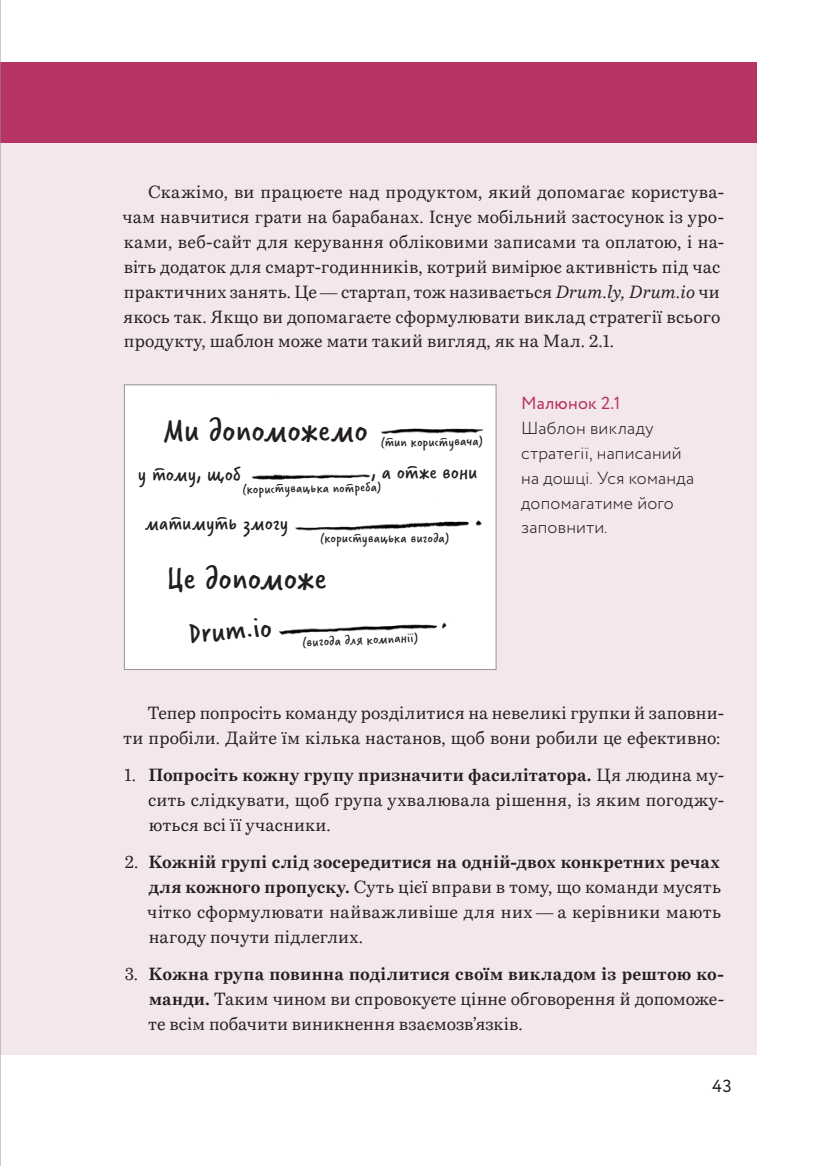
<style>
.page{position:relative;width:819px;height:1166px;background:#fff}
.page>*{position:absolute;margin:0;border:0;box-sizing:border-box;transform-origin:0 0}
.Image{font:35px "Verveine";letter-spacing:.01em;color:#231f20}
.Image-2{font:31.5px "Verveine";color:#231f20}
.Image-3{font:21px "Verveine";letter-spacing:.02em;color:#231f20}
.Main{font:17.5px/24.8px "Bressay";letter-spacing:.015em;color:#231f20;text-align:justify}
.Image-4{font:300 17.5px/24.8px "Circe";letter-spacing:.015em;color:#231f20}
.t1{font:17.5px "Circe";color:#231f20}
.Image-5{font:14px "Verveine";letter-spacing:.03em;color:#231f20}
.s1{font-style:italic}
.s2{font-weight:400;color:#b63365}
.s3{font-weight:700}
</style>
<div class="page">
<div style="left:0;top:130px;width:756px;height:924px;background:#f4e7ea"></div>
<div style="left:0;top:62px;width:756px;height:81px;background:#b63365"></div>
<div style="left:124px;top:385px;width:372px;height:284px;background:#fff"></div>
<img style="left:251px;top:428px;width:232px;height:207px">
<div style="left:124px;top:384px;width:372px;height:286px;border:1px solid #939598"></div>
<hr style="left:0;top:0;width:1px;height:1166px;background:#939598">
<p class="Main" style="left:122px;top:180px;width:603px;text-align:left;text-indent:26px">Скажімо, ви працюєте над продуктом, який допомагає користува&shy;чам навчитися грати на барабанах. Існує мобільний застосунок із уро&shy;ками, веб-сайт для керування обліковими записами та оплатою, і на&shy;віть додаток для смарт-годинників, котрий вимірює активність під час практичних занять. Це — стартап, тож називається <span class="s1">Drum.ly, Drum.io</span> чи якось так. Якщо ви допомагаєте сформулювати виклад стратегії всього продукту, шаблон може мати такий вигляд, як на Мал. 2.1.</p>
<p class="Image" style="left:164px;top:406px;width:205px">Ми допоможемо</p>
<p class="Image-5" style="left:380px;top:433px;width:104px;rotate:-1deg">(тип користувача)</p>
<p class="Image-3" style="left:371px;top:457px;width:108px">, а отже вони</p>
<p class="Image-3" style="left:138px;top:460px;width:104px">у тому, щоб</p>
<p class="Image-5" style="left:242px;top:479px;width:140px;rotate:-1deg">(користувацька потреба)</p>
<p class="Image-3" style="left:145px;top:508px;width:145px">матимуть змогу</p>
<p class="Image-5" style="left:320px;top:528px;width:131px">(користувацька вигода)</p>
<p class="Image" style="left:167px;top:554px;width:161px">Це допоможе</p>
<p class="Image-2" style="left:187px;top:612px;width:84px;rotate:-5deg">Drum.io</p>
<p class="Image-5" style="left:302px;top:632px;width:117px;rotate:-2deg">(вигода для компанії)</p>
<p class="Image-4" style="left:521px;top:391px;width:174px"><span class="s2">Малюнок 2.1<br></span>Шаблон викладу стратегії, написаний на дошці. Уся команда допомагатиме його заповнити.</p>
<p class="Main" style="left:124px;top:701px;width:602px;text-align:right">Тепер попросіть команду розділитися на невеликі групки й заповни&shy;ти пробіли. Дайте їм кілька настанов, щоб вони робили це ефективно:</p>
<p class="Main" style="left:148px;top:763px;width:577px;text-indent:-24px">1. <span class="s3">Попросіть кожну групу призначити фасилітатора.</span> Ця людина му&shy;сить слідкувати, щоб група ухвалювала рішення, із яким погоджу&shy;ються всі її учасники.</p>
<p class="Main" style="left:147px;top:849px;width:575px;text-indent:-22px">2. <span class="s3">Кожній групі слід зосередитися на одній-двох конкретних речах для кожного пропуску.</span> Суть цієї вправи в тому, що команди мусять чітко сформулювати найважливіше для них — а керівники мають нагоду почути підлеглих.</p>
<p class="Main" style="left:148px;top:961px;width:577px;text-indent:-24px">3. <span class="s3">Кожна група повинна поділитися своїм викладом із рештою ко&shy;манди.</span> Таким чином ви спровокуєте цінне обговорення й допоможе&shy;те всім побачити виникнення взаємозв’язків.</p>
<p class="t1" style="left:711px;top:1074px;width:22px">43</p>
</div>
